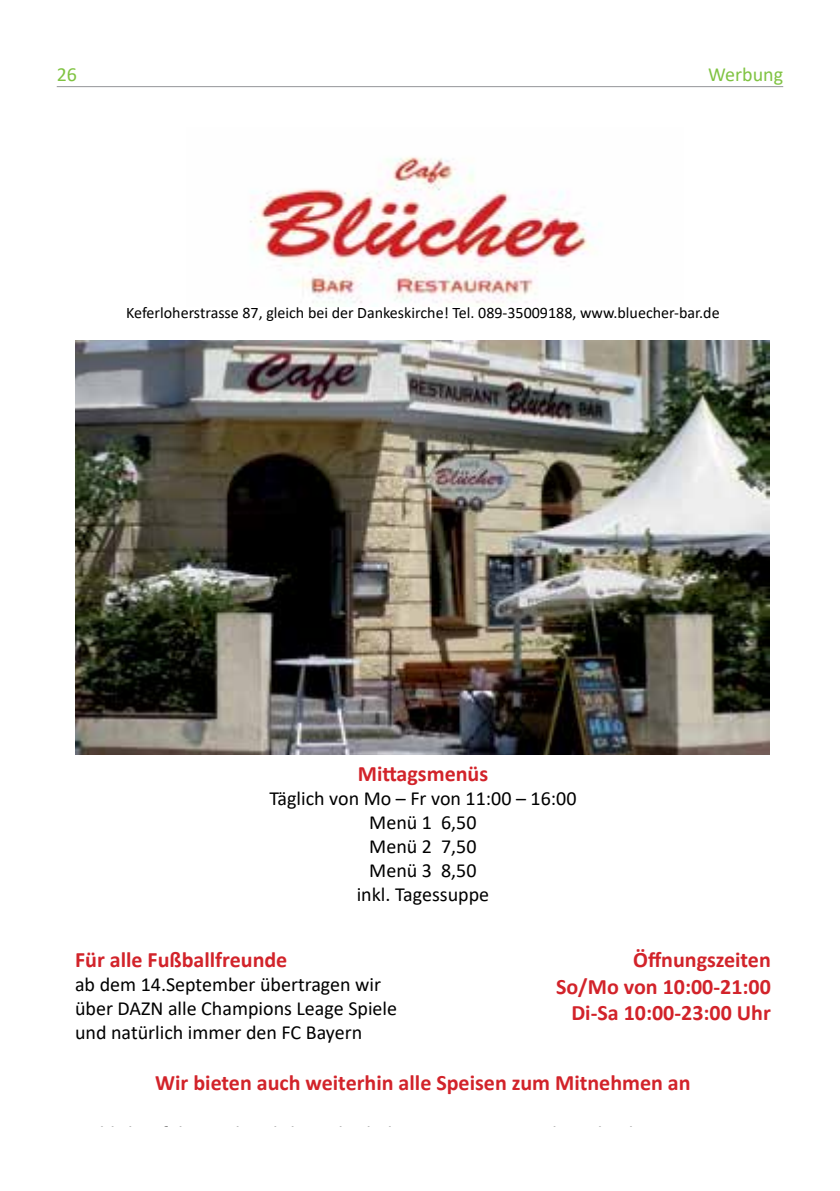
<style>
.page{position:relative;width:840px;height:1191px;background:#fff}
.page>*{position:absolute;margin:0;border:0;box-sizing:border-box;transform-origin:0 0}
.t1{font:700 22px/26.4px "Calibri";color:#d2232a;text-align:right}
.t2{font:20px/24px "Calibri";color:#000;text-align:center}
.t3{font:20px "Calibri";color:#80c342}
.t4{font:16px "Calibri";color:#000}
</style>
<div class="page">
<hr style="left:57px;top:86px;width:725px;height:1px;background:#939598">
<img style="left:250px;top:157px;width:340px;height:147px">
<img style="left:75px;top:341px;width:693px;height:413px">
<p class="t3" style="left:57px;top:60px;width:22px">26</p>
<p class="t3" style="left:707px;top:60px;width:76px">Werbung</p>
<p class="t4" style="left:126px;top:302px;width:594px">Keferloherstrasse 87, gleich bei der Dankeskirche! Tel. 089-35009188, www.bluecher-bar.de</p>
<p class="t1" style="left:357px;top:760px;width:132px">Mittagsmenüs</p>
<p class="t2" style="left:269px;top:786px;width:308px">Täglich von Mo – Fr von 11:00 – 16:00<br>Menü 1 6,50<br>Menü 2 7,50<br>Menü 3 8,50<br>inkl. Tagessuppe</p>
<p class="t1" style="left:75px;top:946px;width:214px">Für alle Fußballfreunde</p>
<p class="t2" style="left:75px;top:972px;width:323px;text-align:left">ab dem 14.September übertragen wir über DAZN alle Champions Leage Spiele und natürlich immer den FC Bayern</p>
<p class="t1" style="left:555px;top:946px;width:216px">Öffnungszeiten<br>So/Mo von 10:00-21:00<br>Di-Sa 10:00-23:00 Uhr</p>
<p class="t1" style="left:155px;top:1069px;width:536px">Wir bieten auch weiterhin alle Speisen zum Mitnehmen an</p>
</div>
